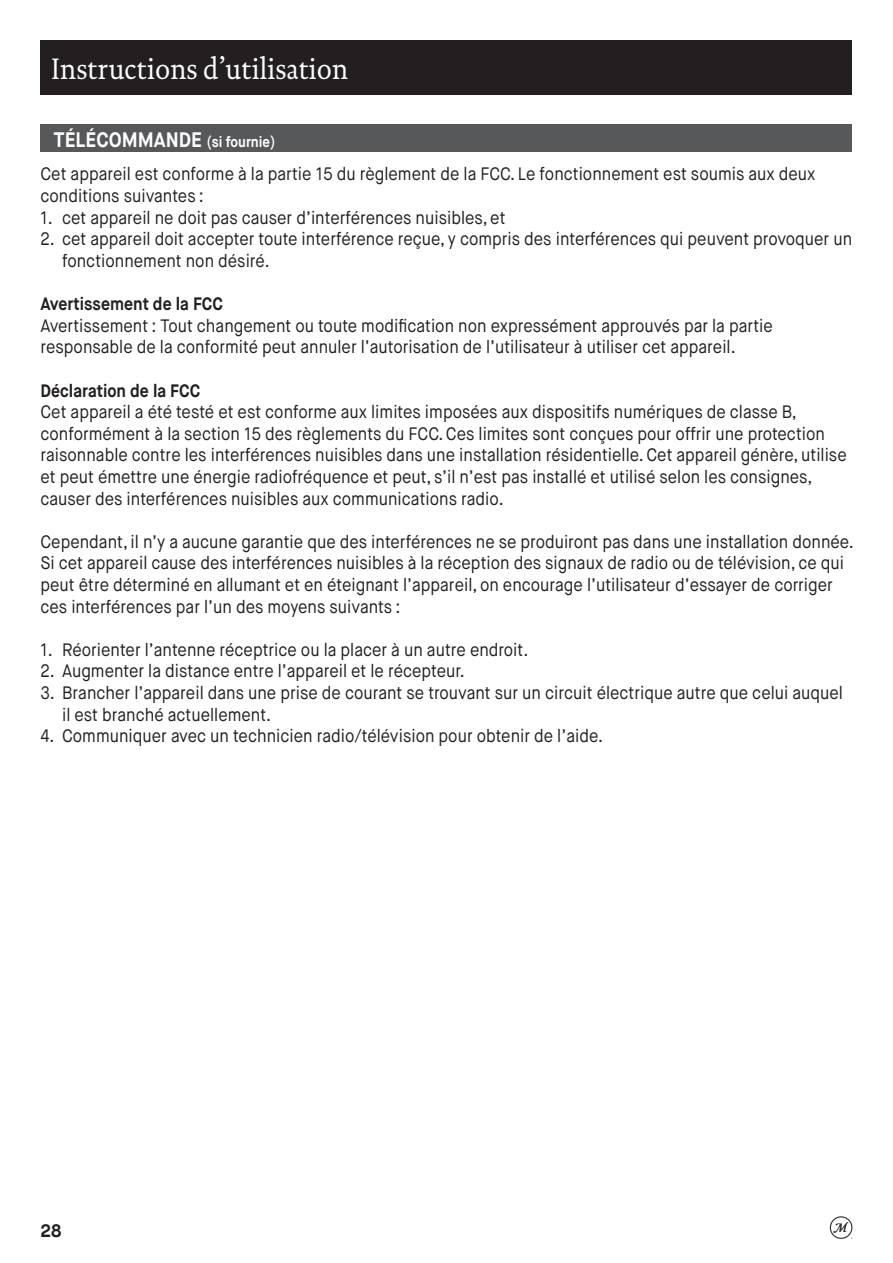
<style>
.page{position:relative;width:893px;height:1263px;background:#fff}
.page>*{position:absolute;margin:0;border:0;box-sizing:border-box;transform-origin:0 0}
.t1{font:30px "DTL Documenta TOT";color:#fff;scale:.9 1}
.t2{font:700 21px "Maison Neue";color:#fff;scale:.9 1}
.t3{font:18px/21.6px "Maison Neue";color:#231f20;scale:.9 1}
.t4{font:700 18px "Maison Neue";color:#231f20;scale:.9 1}
.t5{font:700 18px "Maison Neue";color:#231f20}
.s1{font-size:15px}
</style>
<div class="page">
<svg style="left:830px;top:1216px;width:22px;height:23px"></svg>
<div style="left:40px;top:40px;width:812px;height:54px;background:#231f20"></div>
<div style="left:40px;top:125px;width:812px;height:27px;background:#57585a"></div>
<p class="t1" style="left:51px;top:51px;width:331px">Instructions d’utilisation</p>
<p class="t2" style="left:54px;top:126px;width:247px">TÉLÉCOMMANDE <span class="s1">(si fournie)</span></p>
<p class="t3" style="left:40px;top:164px;width:863px">Cet appareil est conforme à la partie 15 du règlement de la FCC. Le fonctionnement est soumis aux deux conditions suivantes :</p>
<p class="t3" style="left:40px;top:207px;width:518px">1. cet appareil ne doit pas causer d’interférences nuisibles, et</p>
<p class="t3" style="left:62px;top:228px;width:879px;text-indent:-22px">2. cet appareil doit accepter toute interférence reçue, y compris des interférences qui peuvent provoquer un fonctionnement non désiré.</p>
<p class="t4" style="left:41px;top:292px;width:204px">Avertissement de la FCC</p>
<p class="t3" style="left:41px;top:315px;width:815px">Avertissement : Tout changement ou toute modification non expressément approuvés par la partie responsable de la conformité peut annuler l’autorisation de l’utilisateur à utiliser cet appareil.</p>
<p class="t4" style="left:41px;top:379px;width:179px">Déclaration de la FCC</p>
<p class="t3" style="left:41px;top:401px;width:897px">Cet appareil a été testé et est conforme aux limites imposées aux dispositifs numériques de classe B, conformément à la section 15 des règlements du FCC. Ces limites sont conçues pour offrir une protection raisonnable contre les interférences nuisibles dans une installation résidentielle. Cet appareil génère, utilise et peut émettre une énergie radiofréquence et peut, s’il n’est pas installé et utilisé selon les consignes, causer des interférences nuisibles aux communications radio.</p>
<p class="t3" style="left:41px;top:531px;width:905px">Cependant, il n’y a aucune garantie que des interférences ne se produiront pas dans une installation donnée.<br>Si cet appareil cause des interférences nuisibles à la réception des signaux de radio ou de télévision, ce qui peut être déterminé en allumant et en éteignant l’appareil, on encourage l’utilisateur d’essayer de corriger ces interférences par l’un des moyens suivants :</p>
<p class="t3" style="left:40px;top:639px;width:544px">1. Réorienter l’antenne réceptrice ou la placer à un autre endroit.</p>
<p class="t3" style="left:40px;top:660px;width:473px">2. Augmenter la distance entre l’appareil et le récepteur.</p>
<p class="t3" style="left:62px;top:682px;width:869px;text-indent:-22px">3. Brancher l’appareil dans une prise de courant se trouvant sur un circuit électrique autre que celui auquel il est branché actuellement.</p>
<p class="t3" style="left:40px;top:725px;width:627px">4. Communiquer avec un technicien radio/télévision pour obtenir de l’aide.</p>
<p class="t5" style="left:40px;top:1219px;width:22px">28</p>
</div>
